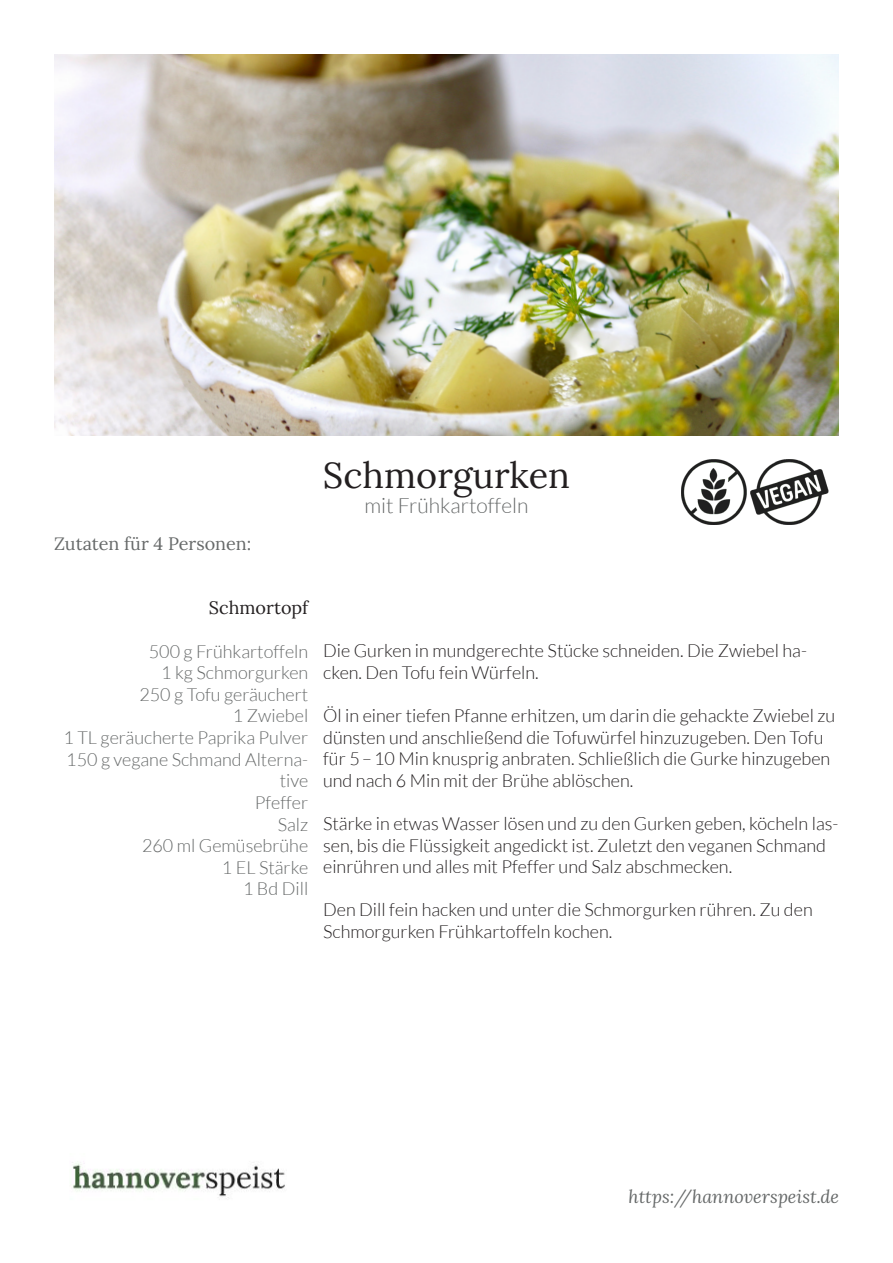
<style>
.page{position:relative;width:893px;height:1263px;background:#fff}
.page>*{position:absolute;margin:0;border:0;box-sizing:border-box;transform-origin:0 0}
.t1{font:36px "Lora";color:#231f20}
.t2{font:300 21px "Lato";color:#666969}
.t3{font:300 18px/21.6px "Lato";color:#231f20}
.t4{font:300 18px/21.6px "Lato";color:#666969;text-align:right}
.t5{font:italic 18px "Lora";color:#666969}
.t6{font:18px "Lora";color:#666969}
.t7{font:18px "Lora";color:#231f20}
</style>
<div class="page">
<img style="left:54px;top:54px;width:785px;height:382px">
<img style="left:72px;top:1162px;width:213px;height:36px">
<img style="left:750px;top:459px;width:79px;height:66px">
<img style="left:681px;top:459px;width:66px;height:66px">
<p class="t6" style="left:54px;top:530px;width:199px">Zutaten für 4 Personen:</p>
<p class="t1" style="left:323px;top:448px;width:249px">Schmorgurken</p>
<p class="t2" style="left:364px;top:494px;width:165px">mit Frühkartoffeln</p>
<p class="t7" style="left:209px;top:594px;width:101px">Schmortopf</p>
<p class="t4" style="left:149px;top:640px;width:161px">500 g Frühkartoffeln</p>
<p class="t4" style="left:161px;top:662px;width:149px">1 kg Schmorgurken</p>
<p class="t4" style="left:139px;top:684px;width:170px">250 g Tofu geräuchert</p>
<p class="t4" style="left:233px;top:705px;width:77px">1 Zwiebel</p>
<p class="t4" style="left:64px;top:727px;width:246px">1 TL geräucherte Paprika Pulver</p>
<p class="t4" style="left:66px;top:748px;width:243px">150 g vegane Schmand Alterna&shy;tive</p>
<p class="t4" style="left:255px;top:792px;width:55px">Pfeffer</p>
<p class="t4" style="left:278px;top:813px;width:32px">Salz</p>
<p class="t4" style="left:142px;top:835px;width:168px">260 ml Gemüsebrühe</p>
<p class="t4" style="left:222px;top:856px;width:88px">1 EL Stärke</p>
<p class="t4" style="left:243px;top:878px;width:67px">1 Bd Dill</p>
<p class="t3" style="left:323px;top:640px;width:485px">Die Gurken in mundgerechte Stücke schneiden. Die Zwiebel ha&shy;cken. Den Tofu fein Würfeln.</p>
<p class="t3" style="left:323px;top:705px;width:514px">Öl in einer tiefen Pfanne erhitzen, um darin die gehackte Zwiebel zu dünsten und anschließend die Tofuwürfel hinzuzugeben. Den Tofu für 5–10 Min knusprig anbraten. Schließlich die Gurke hinzugeben und nach 6 Min mit der Brühe ablöschen.</p>
<p class="t3" style="left:323px;top:813px;width:517px">Stärke in etwas Wasser lösen und zu den Gurken geben, köcheln las&shy;sen, bis die Flüssigkeit angedickt ist. Zuletzt den veganen Schmand einrühren und alles mit Pfeffer und Salz abschmecken.</p>
<p class="t3" style="left:323px;top:899px;width:491px">Den Dill fein hacken und unter die Schmorgurken rühren. Zu den<br>Schmorgurken Frühkartoffeln kochen.</p>
<p class="t5" style="left:628px;top:1184px;width:212px">https://hannoverspeist.de</p>
</div>
